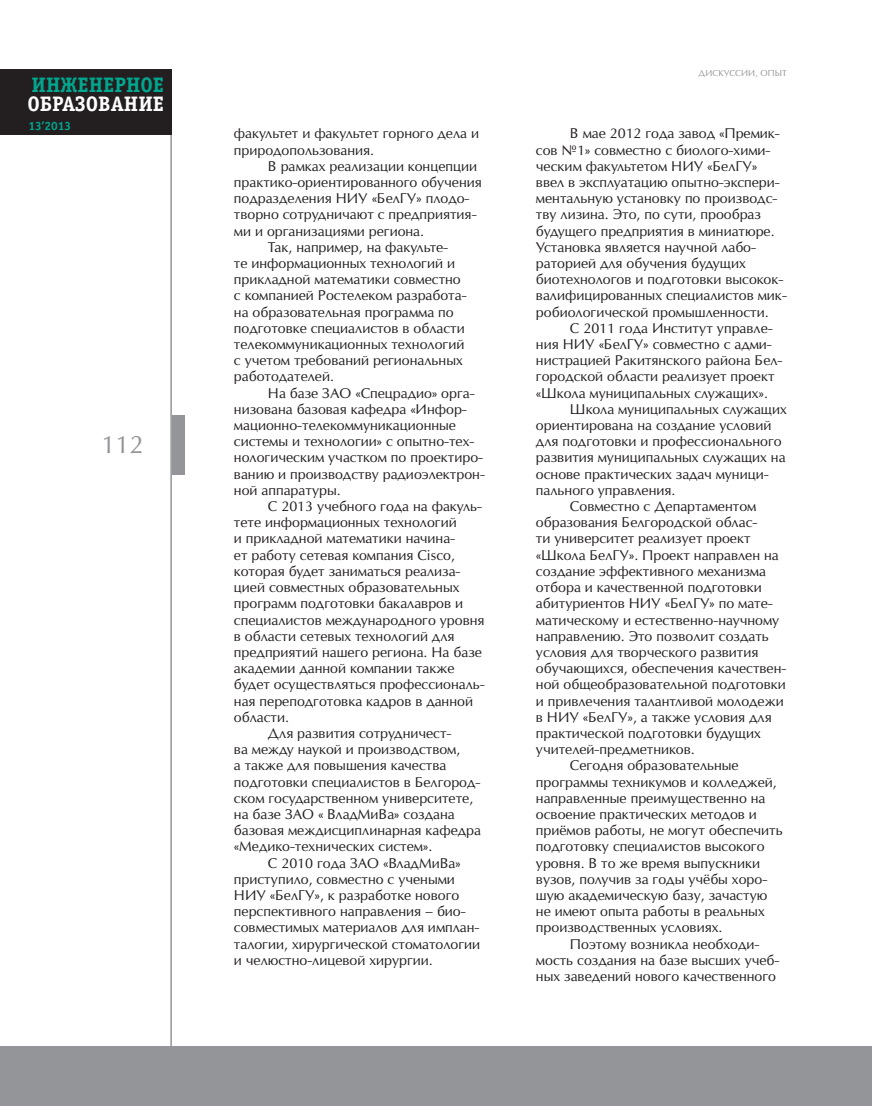
<style>
.page{position:relative;width:872px;height:1106px;background:#fff}
.page>*{position:absolute;margin:0;border:0;box-sizing:border-box;transform-origin:0 0}
.t1{font:24px "Opium New";color:#939598}
.t2{font:700 21px "Officina Serif C";color:#fff}
.t3{font:700 21px "Officina Serif C";color:#00a78f}
.main{font:13.5px/16.2px "Opium New";color:#231f20}
.t4{font:700 12px "Officina Sans C";color:#00a78f}
.t5{font:8.25px "Opium New";letter-spacing:.01em;color:#939598}
</style>
<div class="page">
<hr style="left:170px;top:69px;width:2px;height:1037px;background:#939598">
<div style="left:0;top:1046px;width:872px;height:60px;background:#939598"></div>
<div style="left:0;top:69px;width:172px;height:66px;background:#231f20"></div>
<div style="left:172px;top:415px;width:12px;height:60px;background:#939598"></div>
<h2 class="t3" style="left:32px;top:73px;width:134px">ИНЖЕНЕРНОЕ</h2>
<h2 class="t2" style="left:28px;top:91px;width:138px">ОБРАЗОВАНИЕ</h2>
<p class="t4" style="left:28px;top:119px;width:44px">13’2013</p>
<h1 class="t1" style="left:101px;top:429px;width:44px">112</h1>
<p class="main" style="left:234px;top:125px;width:247px">факультет и факультет горного дела и природопользования.</p>
<p class="main" style="left:234px;top:158px;width:249px;text-indent:34px">В рамках реализации концепции практико-ориентированного обучения подразделения НИУ</p>
<p class="main" style="left:234px;top:190px;width:244px;text-indent:138px">«Б елГУ» плодо&shy;творно сотрудничают с предприятия&shy;ми и организациями региона.</p>
<p class="main" style="left:234px;top:239px;width:234px;text-indent:34px">Так, например, на факульте-<br>те информационных технологий и прикладной математики совместно с компанией Ростелеком разработа&shy;на образовательная программа по подготовке специалистов в области телекоммуникационных технологий с учетом требований региональных работодателей.</p>
<p class="main" style="left:268px;top:384px;width:65px">Н а базе ЗАО</p>
<p class="main" style="left:234px;top:384px;width:252px;text-indent:121px">«Спецрадио» орга&shy;низована базовая кафедра «И нфор&shy;мационно-телекоммуникационные системы и технологии» с опытно-тех&shy;нологическим участком по проектиро&shy;ванию и производству радиоэлектрон&shy;ной аппаратуры.</p>
<p class="main" style="left:234px;top:498px;width:252px;text-indent:34px">С 2013 учебного года на факуль&shy;тете информационных технологий<br>и прикладной математики начина-<br>ет работу сетевая компания Cisco, которая будет заниматься реализа&shy;цией совместных образовательных программ подготовки бакалавров и специалистов международного уровня в области сетевых технологий для предприятий нашего региона. Н а базе академии данной компании также будет осуществляться профессиональ&shy;ная переподготовка кадров в данной области.</p>
<p class="main" style="left:234px;top:725px;width:248px;text-indent:34px">Для развития сотрудничест-<br>ва между наукой и производством,<br>а также для повышения качества подготовки специалистов в Б елгород&shy;ском государственном университете, на базе ЗАО</p>
<p class="main" style="left:234px;top:806px;width:249px;text-indent:84px">« ВладМиВ а» создана базовая междисциплинарная кафедра «Медико-технических систем».</p>
<p class="main" style="left:268px;top:854px;width:93px">С 2010 года ЗАО</p>
<p class="main" style="left:234px;top:854px;width:228px;text-indent:149px">«ВладМиВ а» приступило, совместно с учеными<br>НИУ</p>
<p class="main" style="left:234px;top:887px;width:248px;text-indent:36px">«Б елГУ», к разработке нового перспективного направления – био&shy;совместимых материалов для имплан&shy;талогии, хирургической стоматологии и челюстно-лицевой хирургии.</p>
<p class="t5" style="left:698px;top:68px;width:33px">ДИСКУССИИ</p>
<p class="t5" style="left:755px;top:68px;width:33px">, ОПЫТ</p>
<p class="main" style="left:536px;top:125px;width:245px;text-indent:34px">В мае 2012 года завод «Премик&shy;сов №1» совместно с биолого-хими&shy;ческим факультетом НИУ</p>
<p class="main" style="left:536px;top:158px;width:252px;text-indent:171px">«БелГУ» ввел в эксплуатацию опытно-экспери&shy;ментальную установку по производс&shy;тву лизина. Это, по сути, прообраз будущего предприятия в миниатюре.<br>Установка является научной лабо&shy;раторией для обучения будущих биотехнологов и подготовки высокок&shy;валифицированных специалистов мик&shy;робиологической промышленности.</p>
<p class="main" style="left:536px;top:320px;width:238px;text-indent:34px">С 2011 года И нститут управле&shy;ния НИУ</p>
<p class="main" style="left:536px;top:336px;width:248px;text-indent:63px">«Б елГУ» совместно с адми&shy;нистрацией Ракитянского района Бел&shy;городской области реализует проект «Школа муниципальных служащих».</p>
<p class="main" style="left:536px;top:401px;width:252px;text-indent:34px">Школа муниципальных служащих ориентирована на создание условий для подготовки и профессионального развития муниципальных служащих на основе практических задач муници&shy;пального управления.</p>
<p class="main" style="left:536px;top:498px;width:244px;text-indent:34px">Совместно с Департаментом образования Б елгородской облас-<br>ти университет реализует проект «Школа Б елГУ». Проект направлен на создание эффективного механизма отбора и качественной подготовки абитуриентов НИУ</p>
<p class="main" style="left:536px;top:595px;width:252px;text-indent:129px">«Б елГУ» по мате&shy;матическому и естественно-научному направлению. Это позволит создать условия для творческого развития обучающихся, обеспечения качествен&shy;ной общеобразовательной подготовки и привлечения талантливой молодежи в НИУ</p>
<p class="main" style="left:536px;top:708px;width:237px;text-indent:47px">«Б елГУ», а также условия для практической подготовки будущих учителей-предметников.</p>
<p class="main" style="left:536px;top:757px;width:248px;text-indent:34px">Сегодня образовательные программы техникумов и колледжей, направленные преимущественно на освоение практических методов и приёмов работы, не могут обеспечить подготовку специалистов высокого уровня. В то же время выпускники вузов, получив за годы учёбы хоро&shy;шую академическую базу, зачастую не имеют опыта работы в реальных производственных условиях.</p>
<p class="main" style="left:536px;top:935px;width:245px;text-indent:34px">Поэтому возникла необходи&shy;мость создания на базе высших учеб&shy;ных заведений нового качественного</p>
</div>
